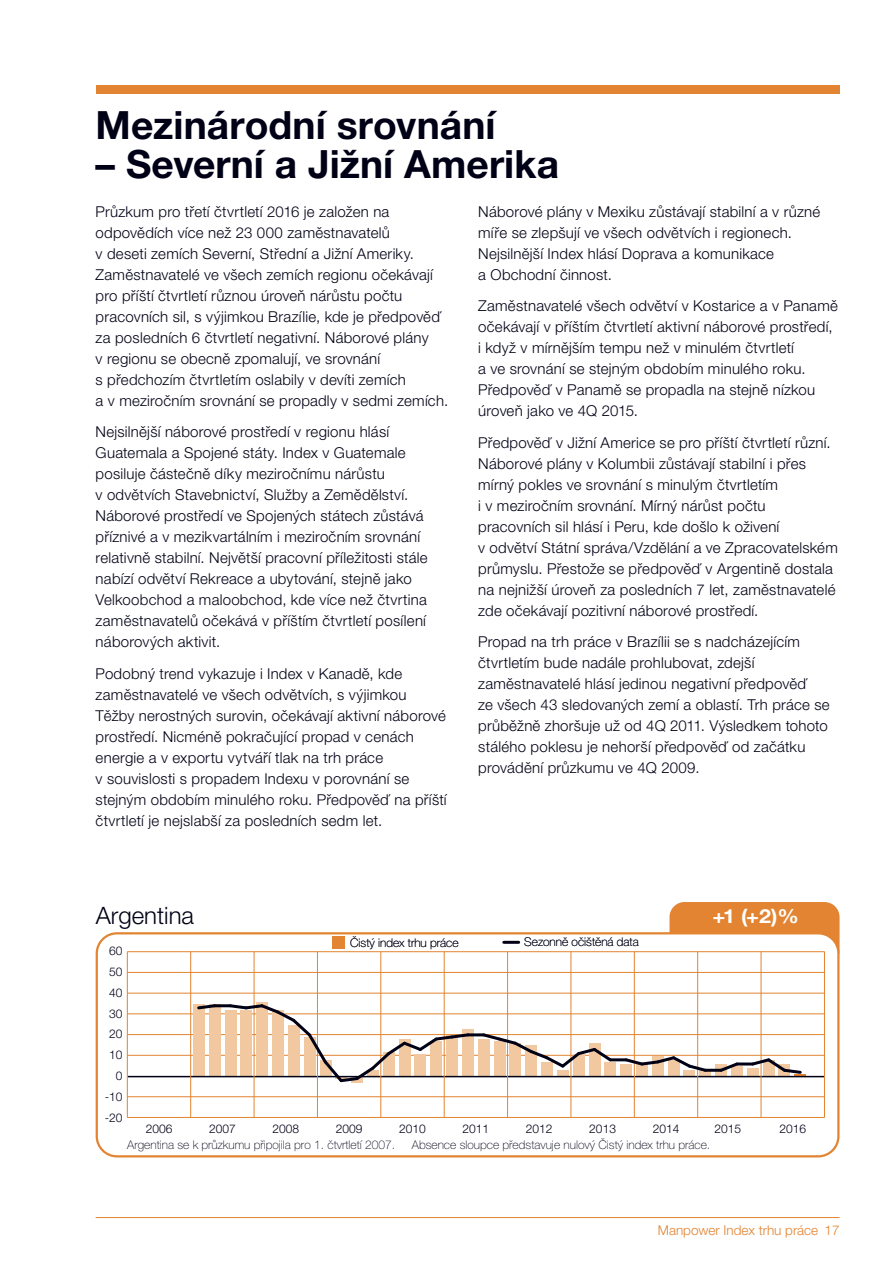
<style>
.page{position:relative;width:893px;height:1263px;background:#fff}
.page>*{position:absolute;margin:0;border:0;box-sizing:border-box;transform-origin:0 0}
.t1{font:700 39px "Helvetica Neue LT Std";color:#000116}
.t2{font:300 24px "Helvetica Neue LT Std";color:#000116}
.t3{font:700 19.5px "Helvetica Neue LT Std";color:#fff;scale:1.1 1}
.t4{font:300 15px/21px "Helvetica Neue LT Pro";letter-spacing:.015em;color:#000116}
.t5{font:300 13.5px "Helvetica Neue LT Pro";color:#e28431}
.t6{font:100 12px "Helvetica Neue LT Pro";color:#000116}
.t7{font:300 12px "Helvetica Neue LT Std";color:#000116}
</style>
<div class="page">
<hr style="left:96px;top:1217px;width:743px;height:1px;background:#e28431">
<div style="left:96px;top:85px;width:743px;height:9px;background:#e28431"></div>
<div style="left:669px;top:902px;width:170px;height:64px;background:#e28431;border-radius:15px"></div>
<svg style="left:96px;top:932px;width:743px;height:225px"></svg>
<hr style="left:504px;top:941px;width:15px;height:3px;background:#000116">
<div style="left:332px;top:936px;width:12px;height:13px;background:#e28431"></div>
<hr style="left:127px;top:1117px;width:697px;height:1px;background:#e28431">
<hr style="left:127px;top:1096px;width:697px;height:1px;background:#e28431">
<hr style="left:127px;top:1055px;width:697px;height:1px;background:#e28431">
<hr style="left:127px;top:1034px;width:697px;height:1px;background:#e28431">
<hr style="left:127px;top:1014px;width:697px;height:1px;background:#e28431">
<hr style="left:127px;top:993px;width:697px;height:1px;background:#e28431">
<hr style="left:127px;top:972px;width:697px;height:1px;background:#e28431">
<hr style="left:127px;top:951px;width:697px;height:1px;background:#e28431">
<div style="left:193px;top:1004px;width:12px;height:73px;background:#f2c8a1"></div>
<div style="left:209px;top:1004px;width:11px;height:73px;background:#f2c8a1"></div>
<div style="left:225px;top:1010px;width:11px;height:67px;background:#f2c8a1"></div>
<div style="left:462px;top:1029px;width:12px;height:48px;background:#f2c8a1"></div>
<div style="left:478px;top:1039px;width:11px;height:38px;background:#f2c8a1"></div>
<svg style="left:494px;top:1070px;width:11px;height:6px"></svg>
<svg style="left:510px;top:1070px;width:11px;height:6px"></svg>
<svg style="left:525px;top:1070px;width:12px;height:6px"></svg>
<svg style="left:541px;top:1070px;width:12px;height:6px"></svg>
<svg style="left:557px;top:1070px;width:11px;height:6px"></svg>
<svg style="left:573px;top:1070px;width:11px;height:6px"></svg>
<svg style="left:589px;top:1070px;width:11px;height:6px"></svg>
<div style="left:605px;top:1062px;width:11px;height:15px;background:#f2c8a1"></div>
<svg style="left:620px;top:1064px;width:12px;height:12px"></svg>
<svg style="left:636px;top:1074px;width:12px;height:2px"></svg>
<svg style="left:652px;top:1074px;width:11px;height:2px"></svg>
<svg style="left:668px;top:1074px;width:11px;height:2px"></svg>
<svg style="left:684px;top:1074px;width:11px;height:2px"></svg>
<svg style="left:699px;top:1072px;width:12px;height:4px"></svg>
<svg style="left:715px;top:1064px;width:12px;height:12px"></svg>
<svg style="left:731px;top:1066px;width:12px;height:10px"></svg>
<div style="left:747px;top:1068px;width:11px;height:9px;background:#f2c8a1"></div>
<hr style="left:128px;top:1076px;width:696px;height:1px;background:#000116">
<hr style="left:127px;top:952px;width:1px;height:166px;background:#e28431">
<hr style="left:190px;top:952px;width:1px;height:166px;background:#e28431">
<hr style="left:254px;top:952px;width:1px;height:166px;background:#e28431">
<hr style="left:317px;top:952px;width:1px;height:166px;background:#e28431">
<hr style="left:381px;top:952px;width:1px;height:166px;background:#e28431">
<hr style="left:444px;top:952px;width:1px;height:166px;background:#e28431">
<hr style="left:507px;top:952px;width:1px;height:166px;background:#e28431">
<hr style="left:571px;top:952px;width:1px;height:166px;background:#e28431">
<hr style="left:634px;top:952px;width:1px;height:166px;background:#e28431">
<hr style="left:697px;top:952px;width:1px;height:166px;background:#e28431">
<hr style="left:761px;top:952px;width:1px;height:166px;background:#e28431">
<hr style="left:824px;top:952px;width:1px;height:166px;background:#e28431">
<svg style="left:195px;top:1002px;width:23px;height:9px"></svg>
<hr style="left:214px;top:1004px;width:16px;height:3px;background:#000116">
<svg style="left:227px;top:1002px;width:244px;height:83px"></svg>
<hr style="left:468px;top:1033px;width:16px;height:3px;background:#000116">
<svg style="left:480px;top:1031px;width:134px;height:39px"></svg>
<hr style="left:610px;top:1058px;width:16px;height:3px;background:#000116">
<svg style="left:622px;top:1054px;width:87px;height:20px"></svg>
<hr style="left:705px;top:1069px;width:16px;height:3px;background:#000116">
<svg style="left:717px;top:1060px;width:24px;height:14px"></svg>
<hr style="left:737px;top:1063px;width:16px;height:3px;background:#000116">
<svg style="left:749px;top:1056px;width:57px;height:21px"></svg>
<h1 class="t1" style="left:96px;top:111px;width:401px">Mezinárodní srovnání</h1>
<h1 class="t1" style="left:96px;top:150px;width:465px">– Severní a Jižní Amerika</h1>
<p class="t4" style="left:96px;top:202px;width:354px">Průzkum pro třetí čtvrtletí 2016 je založen na odpovědích více než 23 000 zaměstnavatelů<br>v deseti zemích Severní, Střední a Jižní Ameriky.<br>Zaměstnavatelé ve všech zemích regionu očekávají pro příští čtvrtletí různou úroveň nárůstu počtu pracovních sil, s výjimkou Brazílie, kde je předpověď za posledních 6 čtvrtletí negativní. Náborové plány<br>v regionu se obecně zpomalují, ve srovnání<br>s předchozím čtvrtletím oslabily v devíti zemích<br>a v meziročním srovnání se propadly v sedmi zemích.</p>
<p class="t4" style="left:96px;top:423px;width:333px">Nejsilnější náborové prostředí v regionu hlásí Guatemala a Spojené státy. Index v Guatemale posiluje částečně díky meziročnímu nárůstu<br>v odvětvích Stavebnictví, Služby a Zemědělství.<br>Náborové prostředí ve Spojených státech zůstává příznivé a v mezikvartálním i meziročním srovnání relativně stabilní. Největší pracovní příležitosti stále nabízí odvětví Rekreace a ubytování, stejně jako Velkoobchod a maloobchod, kde více než čtvrtina zaměstnavatelů očekává v příštím čtvrtletí posílení náborových aktivit.</p>
<p class="t4" style="left:96px;top:664px;width:353px">Podobný trend vykazuje i Index v Kanadě, kde zaměstnavatelé ve všech odvětvích, s výjimkou Těžby nerostných surovin, očekávají aktivní náborové prostředí. Nicméně pokračující propad v cenách energie a v exportu vytváří tlak na trh práce<br>v souvislosti s propadem Indexu v porovnání se stejným obdobím minulého roku. Předpověď na příští čtvrtletí je nejslabší za posledních sedm let.</p>
<p class="t4" style="left:478px;top:202px;width:343px">Náborové plány v Mexiku zůstávají stabilní a v různé míře se zlepšují ve všech odvětvích i regionech.<br>Nejsilnější Index hlásí Doprava a komunikace<br>a Obchodní činnost.</p>
<p class="t4" style="left:478px;top:297px;width:361px">Zaměstnavatelé všech odvětví v Kostarice a v Panamě očekávají v příštím čtvrtletí aktivní náborové prostředí, i když v mírnějším tempu než v minulém čtvrtletí<br>a ve srovnání se stejným obdobím minulého roku.<br>Předpověď v Panamě se propadla na stejně nízkou úroveň jako ve 4Q 2015.</p>
<p class="t4" style="left:478px;top:433px;width:361px">Předpověď v Jižní Americe se pro příští čtvrtletí různí.<br>Náborové plány v Kolumbii zůstávají stabilní i přes mírný pokles ve srovnání s minulým čtvrtletím<br>i v meziročním srovnání. Mírný nárůst počtu pracovních sil hlásí i Peru, kde došlo k oživení<br>v odvětví Státní správa/Vzdělání a ve Zpracovatelském průmyslu. Přestože se předpověď v Argentině dostala na nejnižší úroveň za posledních 7 let, zaměstnavatelé zde očekávají pozitivní náborové prostředí.</p>
<p class="t4" style="left:478px;top:633px;width:353px">Propad na trh práce v Brazílii se s nadcházejícím čtvrtletím bude nadále prohlubovat, zdejší zaměstnavatelé hlásí jedinou negativní předpověď<br>ze všech 43 sledovaných zemí a oblastí. Trh práce se průběžně zhoršuje už od 4Q 2011. Výsledkem tohoto stálého poklesu je nehorší předpověď od začátku provádění průzkumu ve 4Q 2009.</p>
<h2 class="t2" style="left:96px;top:907px;width:100px">Argentina</h2>
<p class="t7" style="left:109px;top:947px;width:15px">60</p>
<p class="t7" style="left:109px;top:967px;width:15px">50</p>
<p class="t7" style="left:109px;top:988px;width:15px">40</p>
<p class="t7" style="left:109px;top:1009px;width:15px">30</p>
<p class="t7" style="left:109px;top:1030px;width:15px">20</p>
<p class="t7" style="left:109px;top:1051px;width:15px">10</p>
<p class="t7" style="left:116px;top:1071px;width:8px">0</p>
<p class="t7" style="left:105px;top:1092px;width:19px">-10</p>
<p class="t7" style="left:105px;top:1113px;width:19px">-20</p>
<p class="t6" style="left:350px;top:938px;width:110px">Čistý index trhu práce</p>
<p class="t6" style="left:524px;top:938px;width:116px">Sezonně očištěná data</p>
<h3 class="t3" style="left:712px;top:909px;width:80px">+1 (+2)%</h3>
<p class="t7" style="left:146px;top:1124px;width:28px">2006</p>
<p class="t7" style="left:272px;top:1124px;width:28px">2008</p>
<p class="t7" style="left:336px;top:1124px;width:28px">2009</p>
<p class="t7" style="left:399px;top:1124px;width:28px">2010</p>
<p class="t7" style="left:462px;top:1124px;width:28px">2011</p>
<p class="t7" style="left:526px;top:1124px;width:28px">2012</p>
<p class="t7" style="left:589px;top:1124px;width:28px">2013</p>
<p class="t7" style="left:653px;top:1124px;width:28px">2014</p>
<p class="t7" style="left:714px;top:1124px;width:28px">2015</p>
<p class="t7" style="left:779px;top:1124px;width:28px">2016</p>
<p class="t7" style="left:209px;top:1124px;width:28px">2007</p>
<p class="t6" style="left:127px;top:1140px;width:269px">Argentina se k průzkumu připojila pro 1. čtvrtletí 2007.</p>
<p class="t6" style="left:412px;top:1140px;width:300px">Absence sloupce představuje nulový Čistý index trhu práce.</p>
<p class="t5" style="left:658px;top:1225px;width:183px">Manpower Index trhu práce 17</p>
</div>
